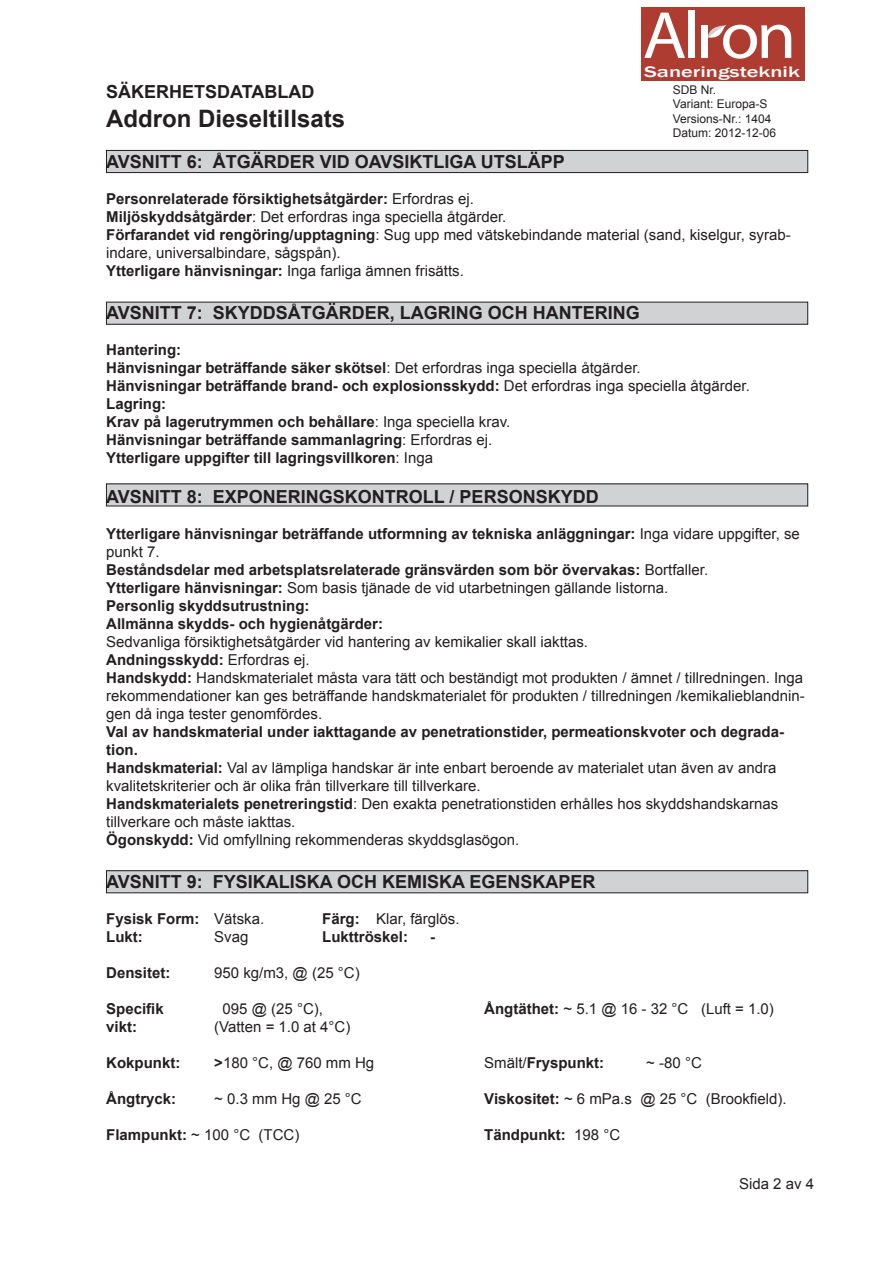
<style>
.page{position:relative;width:893px;height:1263px;background:#fff}
.page>*{position:absolute;margin:0;border:0;box-sizing:border-box;transform-origin:0 0}
.t1{font:700 24px "Arial";color:#231f20}
.t2{font:700 18px "Arial";color:#231f20}
.t3{font:500 15.6px "Franklin Gothic";color:#fff;scale:1.43 1}
.t4{font:15px/18px "Arial";color:#231f20}
.t5{font:700 15px/18px "Arial";color:#231f20}
.t6{font:12px/14.4px "Arial";color:#231f20}
.s1{font-weight:400}
.s2{font-weight:700}
</style>
<div class="page">
<div style="left:641px;top:7px;width:164px;height:74px;background:#af3c31"></div>
<svg style="left:644px;top:13px;width:41px;height:45px"></svg>
<div style="left:688px;top:10px;width:7px;height:48px;background:#fff"></div>
<div style="left:702px;top:25px;width:6px;height:33px;background:#fff"></div>
<svg style="left:708px;top:25px;width:83px;height:34px"></svg>
<div style="left:106px;top:871px;width:702px;height:22px;background:#d1d2d4"></div>
<div style="left:106px;top:870px;width:702px;height:23px;border:1px solid #231f20"></div>
<div style="left:106px;top:484px;width:702px;height:22px;background:#d1d2d4"></div>
<div style="left:106px;top:302px;width:702px;height:22px;background:#d1d2d4"></div>
<div style="left:106px;top:150px;width:702px;height:23px;background:#d1d2d4"></div>
<div style="left:106px;top:150px;width:702px;height:23px;border:1px solid #231f20"></div>
<p class="t2" style="left:106px;top:80px;width:210px">SÄKERHETSDATABLAD</p>
<h1 class="t1" style="left:106px;top:103px;width:240px">Addron Dieseltillsats</h1>
<p class="t3" style="left:644px;top:62px;width:111px">Saneringsteknik</p>
<p class="t6" style="left:673px;top:83px;width:105px">SDB Nr.<br>Variant: Europa-S<br>Versions-Nr.: 1404<br>Datum: 2012-12-06</p>
<p class="t2" style="left:106px;top:150px;width:460px">AVSNITT 6: ÅTGÄRDER VID OAVSIKTLIGA UTSLÄPP</p>
<p class="t5" style="left:106px;top:190px;width:369px">Personrelaterade försiktighetsåtgärder: <span class="s1">Erfordras ej.</span></p>
<p class="t4" style="left:106px;top:208px;width:402px"><span class="s2">Miljöskyddsåtgärder</span>: Det erfordras inga speciella åtgärder.</p>
<p class="t4" style="left:106px;top:226px;width:686px"><span class="s2">Förfarandet vid rengöring/upptagning</span>: Sug upp med vätskebindande material (sand, kiselgur, syrab&shy;indare, universalbindare, sågspån).</p>
<p class="t4" style="left:106px;top:262px;width:359px"><span class="s2">Ytterligare hänvisningar:</span> Inga farliga ämnen frisätts.</p>
<p class="t2" style="left:106px;top:301px;width:535px">AVSNITT 7: SKYDDSÅTGÄRDER, LAGRING OCH HANTERING</p>
<p class="t5" style="left:106px;top:341px;width:76px">Hantering:</p>
<p class="t5" style="left:106px;top:359px;width:536px">Hänvisningar beträffande säker skötsel<span class="s1">: Det erfordras inga speciella åtgärder.</span></p>
<p class="t5" style="left:106px;top:377px;width:645px">Hänvisningar beträffande brand- och explosionsskydd: <span class="s1">Det erfordras inga speciella åtgärder.</span></p>
<p class="t5" style="left:106px;top:395px;width:61px">Lagring:</p>
<p class="t5" style="left:106px;top:413px;width:406px">Krav på lagerutrymmen och behållare<span class="s1">: Inga speciella krav.</span></p>
<p class="t5" style="left:106px;top:431px;width:387px">Hänvisningar beträffande sammanlagring<span class="s1">: Erfordras ej.</span></p>
<p class="t5" style="left:106px;top:449px;width:328px">Ytterligare uppgifter till lagringsvillkoren<span class="s1">: Inga</span></p>
<p class="t2" style="left:106px;top:484px;width:494px">AVSNITT 8: EXPONERINGSKONTROLL / PERSONSKYDD</p>
<p class="t5" style="left:106px;top:525px;width:695px">Ytterligare hänvisningar beträffande utformning av tekniska anläggningar: <span class="s1">Inga vidare uppgifter, se punkt 7.</span></p>
<p class="t5" style="left:106px;top:561px;width:603px">Beståndsdelar med arbetsplatsrelaterade gränsvärden som bör övervakas: <span class="s1">Bortfaller.</span></p>
<p class="t4" style="left:106px;top:579px;width:563px"><span class="s2">Ytterligare hänvisningar:</span> Som basis tjänade de vid utarbetningen gällande listorna.</p>
<p class="t5" style="left:106px;top:597px;width:205px">Personlig skyddsutrustning:</p>
<p class="t5" style="left:106px;top:615px;width:278px">Allmänna skydds- och hygienåtgärder:</p>
<p class="t4" style="left:106px;top:633px;width:483px">Sedvanliga försiktighetsåtgärder vid hantering av kemikalier skall iakttas.</p>
<p class="t5" style="left:106px;top:651px;width:205px">Andningsskydd: <span class="s1">Erfordras ej.</span></p>
<p class="t4" style="left:106px;top:669px;width:700px;text-align:justify"><span class="s2">Handskydd:</span> Handskmaterialet måsta vara tätt och beständigt mot produkten / ämnet / tillredningen. Inga rekommendationer kan ges beträffande handskmaterialet för produkten / tillredningen /kemikalieblandnin&shy;gen då inga tester genomfördes.</p>
<p class="t5" style="left:106px;top:723px;width:679px">Val av handskmaterial under iakttagande av penetrationstider, permeationskvoter och degrada&shy;tion.</p>
<p class="t4" style="left:106px;top:759px;width:672px"><span class="s2">Handskmaterial:</span> Val av lämpliga handskar är inte enbart beroende av materialet utan även av andra kvalitetskriterier och är olika från tillverkare till tillverkare.</p>
<p class="t4" style="left:106px;top:795px;width:673px"><span class="s2">Handskmaterialets penetreringstid</span>: Den exakta penetrationstiden erhålles hos skyddshandskarnas tillverkare och måste iakttas.</p>
<p class="t4" style="left:106px;top:831px;width:415px"><span class="s2">Ögonskydd:</span> Vid omfyllning rekommenderas skyddsglasögon.</p>
<p class="t2" style="left:106px;top:870px;width:491px">AVSNITT 9: FYSIKALISKA OCH KEMISKA EGENSKAPER</p>
<p class="t5" style="left:106px;top:910px;width:160px">Fysisk Form: <span class="s1">Vätska.</span></p>
<p class="t4" style="left:322px;top:910px;width:139px"><span class="s2">Färg:</span> Klar, färglös.</p>
<p class="t5" style="left:106px;top:928px;width:38px">Lukt:</p>
<p class="t4" style="left:214px;top:928px;width:36px">Svag</p>
<p class="t5" style="left:322px;top:928px;width:87px">Lukttröskel:</p>
<p class="t5" style="left:430px;top:928px;width:6px">-</p>
<p class="t5" style="left:106px;top:964px;width:66px">Densitet:</p>
<p class="t4" style="left:214px;top:964px;width:147px">950 kg/m3, @ (25 °C)</p>
<p class="t5" style="left:106px;top:1000px;width:59px">Specifik</p>
<p class="t4" style="left:223px;top:1000px;width:102px">095 @ (25 °C),</p>
<p class="t4" style="left:484px;top:1000px;width:291px"><span class="s2">Ångtäthet:</span> ~ 5.1 @ 16 - 32 °C (Luft = 1.0)</p>
<p class="t5" style="left:106px;top:1018px;width:32px">vikt:</p>
<p class="t4" style="left:214px;top:1018px;width:138px">(Vatten = 1.0 at 4°C)</p>
<p class="t5" style="left:106px;top:1054px;width:76px">Kokpunkt:</p>
<p class="t4" style="left:214px;top:1054px;width:162px"><span class="s2">&gt;</span>180 °C, @ 760 mm Hg</p>
<p class="t5" style="left:484px;top:1054px;width:122px"><span class="s1">Smält/</span>Fryspunkt:</p>
<p class="t4" style="left:646px;top:1054px;width:57px">~ -80 °C</p>
<p class="t5" style="left:106px;top:1090px;width:72px">Ångtryck:</p>
<p class="t4" style="left:214px;top:1090px;width:149px">~ 0.3 mm Hg @ 25 °C</p>
<p class="t4" style="left:484px;top:1090px;width:304px"><span class="s2">Viskositet:</span> ~ 6 mPa.s @ 25 °C (Brookfield).</p>
<p class="t4" style="left:106px;top:1126px;width:195px"><span class="s2">Flampunkt:</span> ~ 100 °C (TCC)</p>
<p class="t5" style="left:484px;top:1126px;width:138px">Tändpunkt: <span class="s1">198 °C</span></p>
<p class="t4" style="left:739px;top:1175px;width:77px">Sida 2 av 4</p>
</div>
